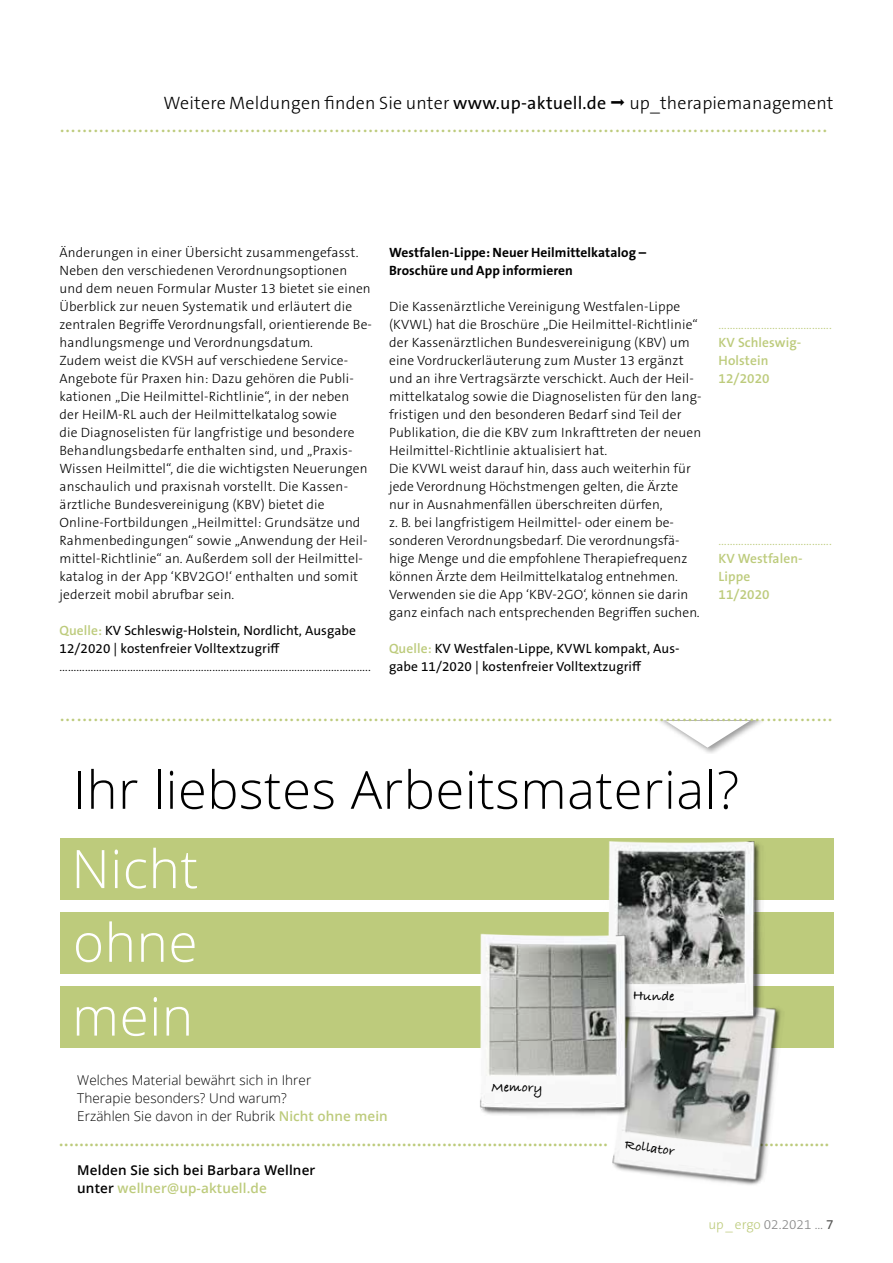
<style>
.page{position:relative;width:893px;height:1263px;background:#fff}
.page>*{position:absolute;margin:0;border:0;box-sizing:border-box;transform-origin:0 0}
.t1{font:300 53.1px/73.8px "Open Sans";letter-spacing:.01em;color:#fff;text-align:justify}
.t2{font:300 52.5px "Open Sans";letter-spacing:.01em;color:#000}
.t3{font:300 27px "The Sans B W3";color:#bdcb7c}
.t4{font:600 18px "Open Sans";color:#bdcb7c}
.t5{font:300 18px "The Sans B W3";letter-spacing:.01em;color:#000}
.t6{font:700 13.8px "Bradley Hand ITCTT";color:#000}
.t7{font:300 13.5px/18px "The Sans B W3";letter-spacing:.01em;color:#000}
.t8{font:13.5px/18px "The Sans B W5 Plain";letter-spacing:.005em;color:#000}
.t9{font:300 13.5px/18px "Open Sans";letter-spacing:.005em;color:#000}
.t10{font:300 13.5px "The Sans B W3";color:#bdcb7c}
.t11{font:700 13.5px/18px "The Sans B W7";letter-spacing:.005em;color:#000}
.t12{font:600 13.5px/18px "Open Sans";letter-spacing:.01em;color:#000}
.t13{font:600 13.5px/18px "The Sans B W6";letter-spacing:.005em;color:#bdcb7c}
.t14{font:300 13.5px "The Sans B W3";color:#878787}
.s1{font-family:"The Sans B W5 Plain";font-weight:400}
.s2{font-family:"The Sans B W6";font-weight:600;color:#bdcb7c}
.s3{font-weight:600;color:#bdcb7c}
.s4{color:#bdcb7c}
.s5{font-family:"The Sans B W5 Plain";font-weight:400;color:#575756}
</style>
<div class="page">
<div style="left:60px;top:838px;width:773px;height:61px;background:#bdcb7c"></div>
<div style="left:60px;top:912px;width:773px;height:61px;background:#bdcb7c"></div>
<div style="left:60px;top:986px;width:773px;height:61px;background:#bdcb7c"></div>
<img style="left:660px;top:721px;width:102px;height:32px">
<svg style="left:666px;top:721px;width:84px;height:27px"></svg>
<img style="left:612px;top:1035px;width:198px;height:150px">
<img style="left:580px;top:841px;width:206px;height:194px">
<img style="left:452px;top:920px;width:206px;height:206px">
<h3 class="t5" style="left:163px;top:91px;width:444px">Weitere Meldungen finden Sie unter <span class="s1">www.up-aktuell.de</span></h3>
<h3 class="t5" style="left:629px;top:91px;width:206px">up_therapiemanagement</h3>
<h3 class="t3" style="left:60px;top:105px;width:770px">.........................................................................................................................................</h3>
<p class="t7" style="left:60px;top:244px;width:314px">Änderungen in einer Übersicht zusammengefasst.<br>Neben den verschiedenen Verordnungsoptionen und dem neuen Formular Muster 13 bietet sie einen Überblick zur neuen Systematik und erläutert die zentralen Begriffe Verordnungsfall, orientierende Be&shy;handlungsmenge und Verordnungsdatum.<br>Zudem weist die KVSH auf verschiedene Service-Angebote für Praxen hin: Dazu gehören die Publi&shy;kationen „Die Heilmittel-Richtlinie“, in der neben der HeilM-RL auch der Heilmittelkatalog sowie<br>die Diagnoselisten für langfristige und besondere Behandlungsbedarfe enthalten sind, und „Praxis-Wissen Heilmittel“, die die wichtigsten Neuerungen anschaulich und praxisnah vorstellt. Die Kassen&shy;ärztliche Bundesvereinigung (KBV) bietet die Online-Fortbildungen „Heilmittel: Grundsätze und Rahmenbedingungen“ sowie „Anwendung der Heil&shy;mittel-Richtlinie“ an. Außerdem soll der Heilmittel&shy;katalog in der App ‘KBV2GO!‘ enthalten und somit jederzeit mobil abrufbar sein.</p>
<p class="t8" style="left:60px;top:622px;width:298px"><span class="s2">Quelle:</span> KV Schleswig-Holstein, Nordlicht, Ausgabe<br>12/2020 | kostenfreier Volltextzugriff</p>
<p class="t7" style="left:60px;top:658px;width:313px">..............................................................................................................</p>
<p class="t11" style="left:389px;top:244px;width:258px">Westfalen-Lippe: Neuer Heilmittelkatalog –<br>Broschüre und App informieren</p>
<p class="t7" style="left:389px;top:298px;width:314px">Die Kassenärztliche Vereinigung Westfalen-Lippe (KVWL) hat die Broschüre „Die Heilmittel-Richtlinie“ der Kassenärztlichen Bundesvereinigung (KBV) um eine Vordruckerläuterung zum Muster 13 ergänzt und an ihre Vertragsärzte verschickt. Auch der Heil&shy;mittelkatalog sowie die Diagnoselisten für den lang&shy;fristigen und den besonderen Bedarf sind Teil der Publikation, die die KBV zum Inkrafttreten der neuen Heilmittel-Richtlinie aktualisiert hat.<br>Die KVWL weist darauf hin, dass auch weiterhin für jede Verordnung Höchstmengen gelten, die Ärzte nur in Ausnahmenfällen überschreiten dürfen,<br>z. B. bei langfristigem Heilmittel- oder einem be&shy;sonderen Verordnungsbedarf. Die verordnungsfä&shy;hige Menge und die empfohlene Therapiefrequenz können Ärzte dem Heilmittelkatalog entnehmen.<br>Verwenden sie die App ‘KBV-2GO‘, können sie darin ganz einfach nach entsprechenden Begriffen suchen.</p>
<p class="t8" style="left:389px;top:639px;width:292px"><span class="s2">Quelle:</span> KV Westfalen-Lippe, KVWL kompakt, Aus&shy;gabe 11/2020 | kostenfreier Volltextzugriff</p>
<p class="t10" style="left:719px;top:316px;width:115px">........................................</p>
<p class="t13" style="left:719px;top:334px;width:84px">KV Schleswig-<br>Holstein<br>12/2020</p>
<p class="t10" style="left:719px;top:532px;width:115px">........................................</p>
<p class="t13" style="left:719px;top:550px;width:86px">KV Westfalen-<br>Lippe<br>11/2020</p>
<h3 class="t3" style="left:60px;top:694px;width:775px">..........................................................................................................................................</h3>
<h2 class="t2" style="left:73px;top:754px;width:668px">Ihr liebstes Arbeitsmaterial?</h2>
<h1 class="t1" style="left:71px;top:830px;width:128px">Nicht ohne mein</h1>
<p class="t9" style="left:77px;top:1071px;width:312px">Welches Material bewährt sich in Ihrer<br>Therapie besonders? Und warum?<br>Erzählen Sie davon in der Rubrik <span class="s3">Nicht ohne mein</span></p>
<p class="t6" style="left:492px;top:1076px;width:52px;rotate:1deg">Memory</p>
<p class="t6" style="left:633px;top:985px;width:43px;rotate:1deg">Hunde</p>
<p class="t6" style="left:627px;top:1134px;width:51px;rotate:8deg">Rollator</p>
<h3 class="t4" style="left:59px;top:1127px;width:772px">............................................................................................................. ..........................................</h3>
<p class="t12" style="left:77px;top:1161px;width:240px">Melden Sie sich bei Barbara Wellner unter <span class="s4">wellner@up-aktuell.de</span></p>
<p class="t14" style="left:708px;top:1216px;width:126px"><span class="s4">up _ ergo</span> 02.2021 ... <span class="s5">7</span></p>
</div>
